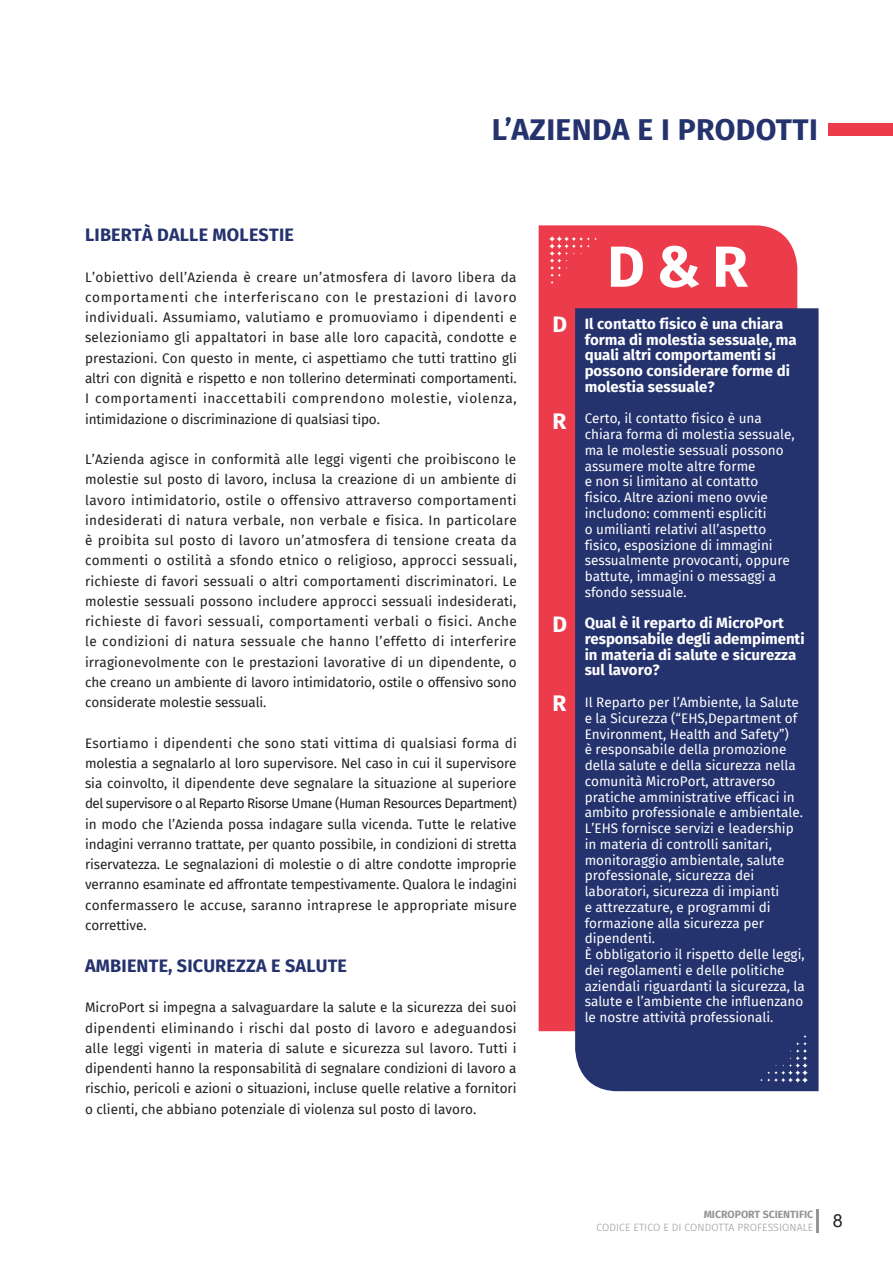
<style>
.page{position:relative;width:893px;height:1263px;background:#fff}
.page>*{position:absolute;margin:0;border:0;box-sizing:border-box;transform-origin:0 0}
.t1{font:700 57.9px "Fira Sans";color:#fff}
.t2{font:700 30px "Fira Sans";letter-spacing:.015em;color:#24326d}
.t3{font:700 22.5px "Fira Sans";color:#fff}
.t4{font:700 18px "Fira Sans";letter-spacing:.01em;color:#24326d}
.t5{font:700 15px/15.8px "Fira Sans";color:#fff}
.t6{font:13.5px/20.2px "Fira Sans";letter-spacing:-.01em;color:#231f20;text-align:justify}
.t7{font:13.5px/15.8px "Fira Sans";color:#fff}
.t8{font:300 10.5px/12.8px "Fira Sans";letter-spacing:.01em;color:#939598}
.s1{font-weight:700}
</style>
<div class="page">
<hr style="left:816px;top:1209px;width:3px;height:23px;background:#939598">
<div style="left:828px;top:124px;width:65px;height:12px;background:#ec3c4b"></div>
<div style="left:539px;top:225px;width:258px;height:806px;background:#ec3c4b"></div>
<div style="left:575px;top:308px;width:244px;height:783px;background:#24326d"></div>
<svg style="left:549px;top:236px;width:48px;height:48px;background:#ed4856"></svg>
<svg style="left:760px;top:1035px;width:48px;height:48px;background:#313e76"></svg>
<h2 class="t2" style="left:492px;top:104px;width:328px">L’AZIENDA E I PRODOTTI</h2>
<h3 class="t4" style="left:85px;top:220px;width:210px">LIBERTÀ DALLE MOLESTIE</h3>
<p class="t6" style="left:85px;top:267px;width:433px">L’obiettivo dell’Azienda è creare un’atmosfera di lavoro libera da comportamenti che interferiscano con le prestazioni di lavoro individuali. Assumiamo, valutiamo e promuoviamo i dipendenti e selezioniamo gli appaltatori in base alle loro capacità, condotte e prestazioni. Con questo in mente, ci aspettiamo che tutti trattino gli altri con dignità e rispetto e non tollerino determinati comportamenti.<br>I comportamenti inaccettabili comprendono molestie, violenza, intimidazione o discriminazione di qualsiasi tipo.</p>
<p class="t6" style="left:85px;top:449px;width:433px">L’Azienda agisce in conformità alle leggi vigenti che proibiscono le molestie sul posto di lavoro, inclusa la creazione di un ambiente di lavoro intimidatorio, ostile o offensivo attraverso comportamenti indesiderati di natura verbale, non verbale e fisica. In particolare è proibita sul posto di lavoro un’atmosfera di tensione creata da commenti o ostilità a sfondo etnico o religioso, approcci sessuali, richieste di favori sessuali o altri comportamenti discriminatori. Le molestie sessuali possono includere approcci sessuali indesiderati, richieste di favori sessuali, comportamenti verbali o fisici. Anche le condizioni di natura sessuale che hanno l’effetto di interferire irragionevolmente con le prestazioni lavorative di un dipendente, o che creano un ambiente di lavoro intimidatorio, ostile o offensivo sono considerate molestie sessuali.</p>
<p class="t6" style="left:85px;top:732px;width:433px">Esortiamo i dipendenti che sono stati vittima di qualsiasi forma di molestia a segnalarlo al loro supervisore. Nel caso in cui il supervisore sia coinvolto, il dipendente deve segnalare la situazione al superiore del supervisore o al Reparto Risorse Umane (Human Resources Department) in modo che l’Azienda possa indagare sulla vicenda. Tutte le relative indagini verranno trattate, per quanto possibile, in condizioni di stretta riservatezza. Le segnalazioni di molestie o di altre condotte improprie verranno esaminate ed affrontate tempestivamente. Qualora le indagini confermassero le accuse, saranno intraprese le appropriate misure correttive.</p>
<h3 class="t4" style="left:85px;top:950px;width:263px">AMBIENTE, SICUREZZA E SALUTE</h3>
<p class="t6" style="left:85px;top:997px;width:433px">MicroPort si impegna a salvaguardare la salute e la sicurezza dei suoi dipendenti eliminando i rischi dal posto di lavoro e adeguandosi alle leggi vigenti in materia di salute e sicurezza sul lavoro. Tutti i dipendenti hanno la responsabilità di segnalare condizioni di lavoro a rischio, pericoli e azioni o situazioni, incluse quelle relative a fornitori o clienti, che abbiano potenziale di violenza sul posto di lavoro.</p>
<h3 class="t3" style="left:552px;top:306px;width:16px">D</h3>
<h3 class="t3" style="left:552px;top:402px;width:15px">R</h3>
<h3 class="t3" style="left:552px;top:606px;width:16px">D</h3>
<h3 class="t3" style="left:552px;top:684px;width:15px">R</h3>
<h1 class="t1" style="left:607px;top:218px;width:142px">D &amp; R</h1>
<p class="t5" style="left:585px;top:315px;width:214px">Il contatto fisico è una chiara forma di molestia sessuale, ma quali altri comportamenti si possono considerare forme di molestia sessuale?</p>
<p class="t7" style="left:585px;top:410px;width:211px">Certo, il contatto fisico è una chiara forma di molestia sessuale, ma le molestie sessuali possono assumere molte altre forme<br>e non si limitano al contatto fisico. Altre azioni meno ovvie includono: commenti espliciti<br>o umilianti relativi all’aspetto fisico, esposizione di immagini sessualmente provocanti, oppure battute, immagini o messaggi a sfondo sessuale.</p>
<p class="t5" style="left:585px;top:614px;width:221px">Qual è il reparto di MicroPort responsabile degli adempimenti in materia di salute e sicurezza sul lavoro?</p>
<p class="t7" style="left:585px;top:694px;width:222px">Il Reparto per l’Ambiente, la Salute e la Sicurezza (“EHS,Department of Environment, Health and Safety”)<br>è responsabile della promozione della salute e della sicurezza nella comunità MicroPort, attraverso pratiche amministrative efficaci in ambito professionale e ambientale.<br>L’EHS fornisce servizi e leadership in materia di controlli sanitari, monitoraggio ambientale, salute professionale, sicurezza dei laboratori, sicurezza di impianti<br>e attrezzature, e programmi di formazione alla sicurezza per dipendenti.<br>È obbligatorio il rispetto delle leggi, dei regolamenti e delle politiche aziendali riguardanti la sicurezza, la salute e l’ambiente che influenzano le nostre attività professionali.</p>
<p class="t8" style="left:596px;top:1208px;width:248px;text-indent:107px"><span class="s1">MICROPORT SCIENTIFIC<br></span>CODICE ETICO E DI CONDOTTA PROFESSIONALE <sup>8</sup></p>
</div>
